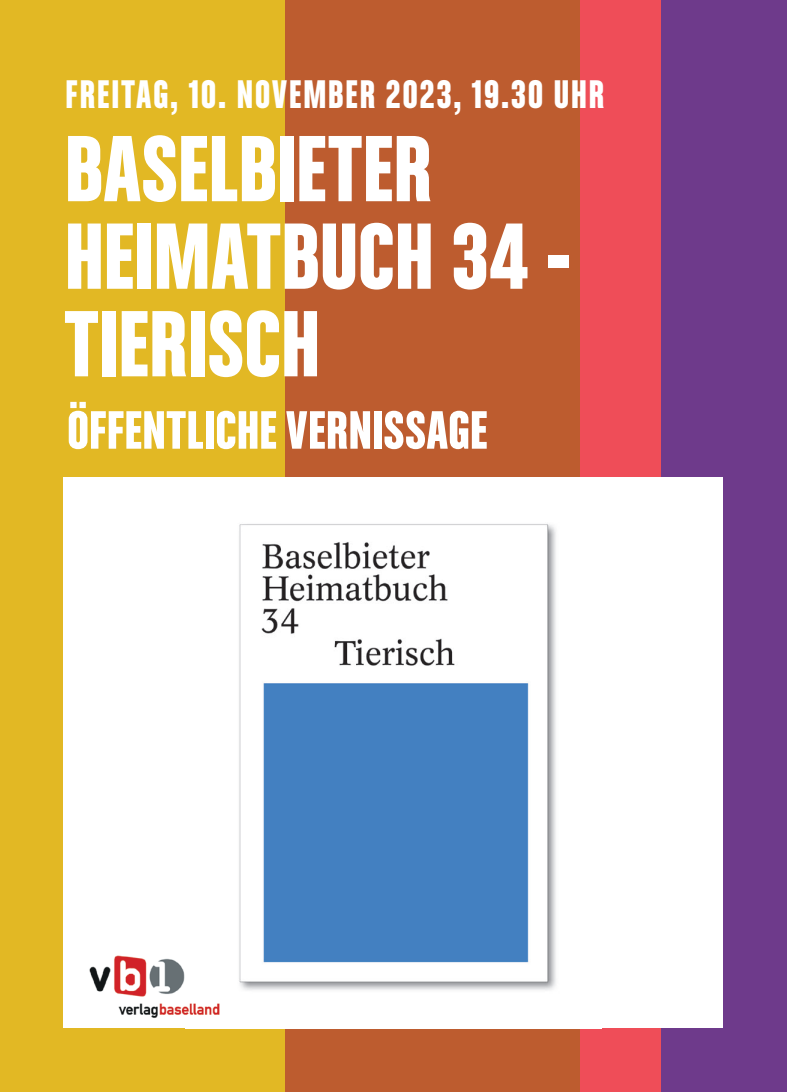
<style>
.page{position:relative;width:787px;height:1092px;background:#fff}
.page>*{position:absolute;margin:0;border:0;box-sizing:border-box;transform-origin:0 0}
.t1{font:100px/87.5px "Chalet Comprime Hong Kong Sixty";letter-spacing:.005em;color:#fff}
.t2{font:57.5px "Chalet Comprime Hong Kong Sixty";letter-spacing:.01em;color:#fff}
.t3{font:42.5px "Chalet Comprime Hong Kong Sixty";letter-spacing:.05em;color:#fff;scale:.95 1}
</style>
<div class="page">
<div style="left:0;top:0;width:287px;height:1091px;background:#e2b824"></div>
<div style="left:285px;top:0;width:295px;height:1091px;background:#bd5c2f"></div>
<div style="left:579px;top:0;width:85px;height:1091px;background:#ef4d58"></div>
<div style="left:661px;top:0;width:126px;height:1091px;background:#6e3a8b"></div>
<div style="left:64px;top:477px;width:659px;height:551px;background:#fff"></div>
<img style="left:239px;top:524px;width:317px;height:466px">
<img style="left:89px;top:955px;width:131px;height:63px">
<p class="t3" style="left:66px;top:69px;width:568px">FREITAG, 10. NOVEMBER 2023, 19.30 UHR</p>
<p class="t1" style="left:65px;top:122px;width:508px">BASELBIETER<br>HEIMATBUCH 34 -<br>TIERISCH</p>
<p class="t2" style="left:67px;top:396px;width:421px">ÖFFENTLICHE VERNISSAGE</p>
</div>
